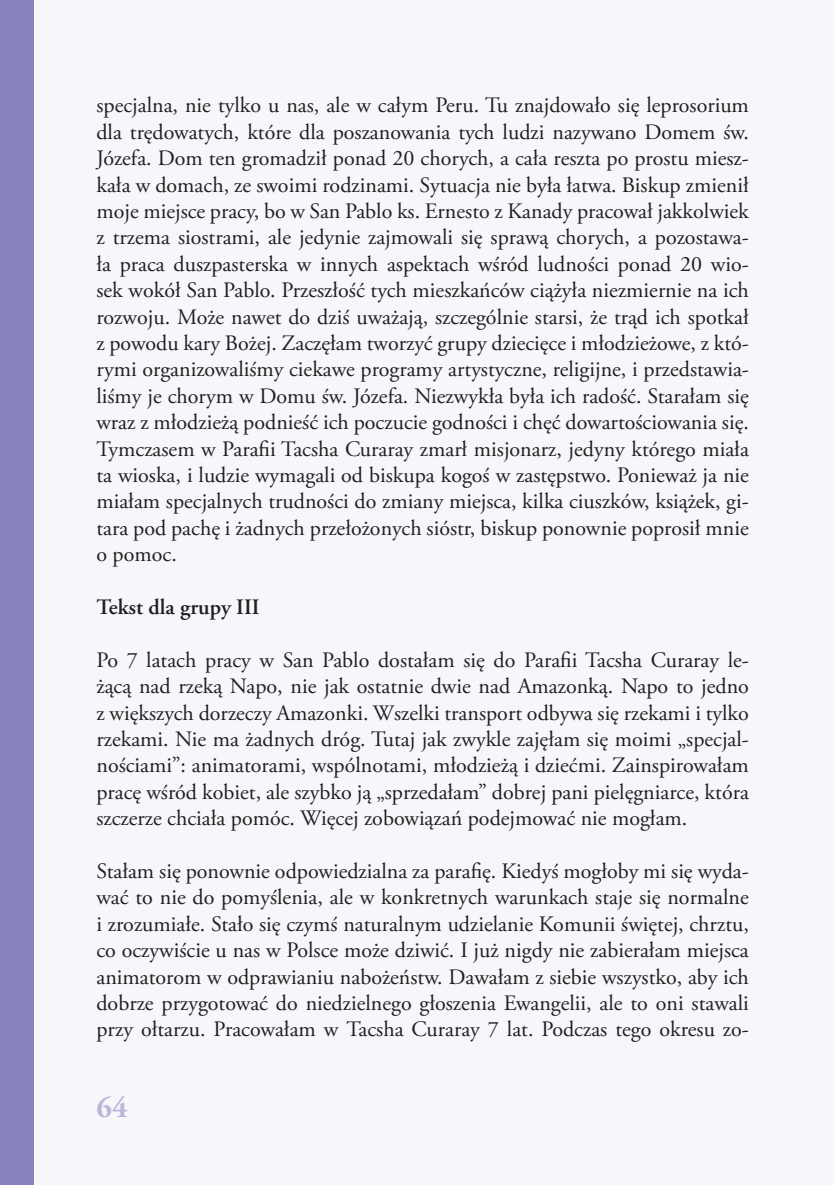
<style>
.page{position:relative;width:834px;height:1185px;background:#fff}
.page>*{position:absolute;margin:0;border:0;box-sizing:border-box;transform-origin:0 0}
.t1{font:700 30px "Adobe Garamond Pro";color:#bbb7da}
.t2{font:22px/26.4px "Adobe Garamond Pro";color:#231f20;text-align:justify}
.t3{font:600 22px "Adobe Garamond Pro";color:#231f20}
</style>
<div class="page">
<div style="left:0;top:0;width:833px;height:1185px;background:#f7f7fb"></div>
<div style="left:0;top:0;width:33px;height:1185px;background:#8781bd"></div>
<p class="t2" style="left:96px;top:93px;width:654px">specjalna, nie tylko u nas, ale w całym Peru. Tu znajdowało się leprosorium dla trędowatych, które dla poszanowania tych ludzi nazywano Domem św.<br>Józefa. Dom ten gromadził ponad 20 chorych, a cała reszta po prostu miesz&shy;kała w domach, ze swoimi rodzinami. Sytuacja nie była łatwa. Biskup zmienił moje miejsce pracy, bo w San Pablo ks. Ernesto z Kanady pracował jakkolwiek z trzema siostrami, ale jedynie zajmowali się sprawą chorych, a pozostawa&shy;ła praca duszpasterska w innych aspektach wśród ludności ponad 20 wio&shy;sek wokół San Pablo. Przeszłość tych mieszkańców ciążyła niezmiernie na ich rozwoju. Może nawet do dziś uważają, szczególnie starsi, że trąd ich spotkał z powodu kary Bożej. Zaczęłam tworzyć grupy dziecięce i młodzieżowe, z któ&shy;rymi organizowaliśmy ciekawe programy artystyczne, religijne, i przedstawia&shy;liśmy je chorym w Domu św. Józefa. Niezwykła była ich radość. Starałam się wraz z młodzieżą podnieść ich poczucie godności i chęć dowartościowania się.<br>Tymczasem w Parafii Tacsha Curaray zmarł misjonarz, jedyny którego miała ta wioska, i ludzie wymagali od biskupa kogoś w zastępstwo. Ponieważ ja nie miałam specjalnych trudności do zmiany miejsca, kilka ciuszków, książek, gi&shy;tara pod pachę i żadnych przełożonych sióstr, biskup ponownie poprosił mnie o pomoc.</p>
<p class="t3" style="left:96px;top:594px;width:165px">Tekst dla grupy III</p>
<p class="t2" style="left:96px;top:647px;width:654px">Po 7 latach pracy w San Pablo dostałam się do Parafii Tacsha Curaray le&shy;żącą nad rzeką Napo, nie jak ostatnie dwie nad Amazonką. Napo to jedno z większych dorzeczy Amazonki. Wszelki transport odbywa się rzekami i tylko rzekami. Nie ma żadnych dróg. Tutaj jak zwykle zajęłam się moimi „specjal&shy;nościami”: animatorami, wspólnotami, młodzieżą i dziećmi. Zainspirowałam pracę wśród kobiet, ale szybko ją „sprzedałam” dobrej pani pielęgniarce, która szczerze chciała pomóc. Więcej zobowiązań podejmować nie mogłam.</p>
<p class="t2" style="left:96px;top:859px;width:654px">Stałam się ponownie odpowiedzialna za parafię. Kiedyś mogłoby mi się wyda&shy;wać to nie do pomyślenia, ale w konkretnych warunkach staje się normalne i zrozumiałe. Stało się czymś naturalnym udzielanie Komunii świętej, chrztu, co oczywiście u nas w Polsce może dziwić. I już nigdy nie zabierałam miejsca animatorom w odprawianiu nabożeństw. Dawałam z siebie wszystko, aby ich dobrze przygotować do niedzielnego głoszenia Ewangelii, ale to oni stawali przy ołtarzu. Pracowałam w Tacsha Curaray 7 lat. Podczas tego okresu zo-</p>
<h1 class="t1" style="left:96px;top:1090px;width:33px">64</h1>
</div>
